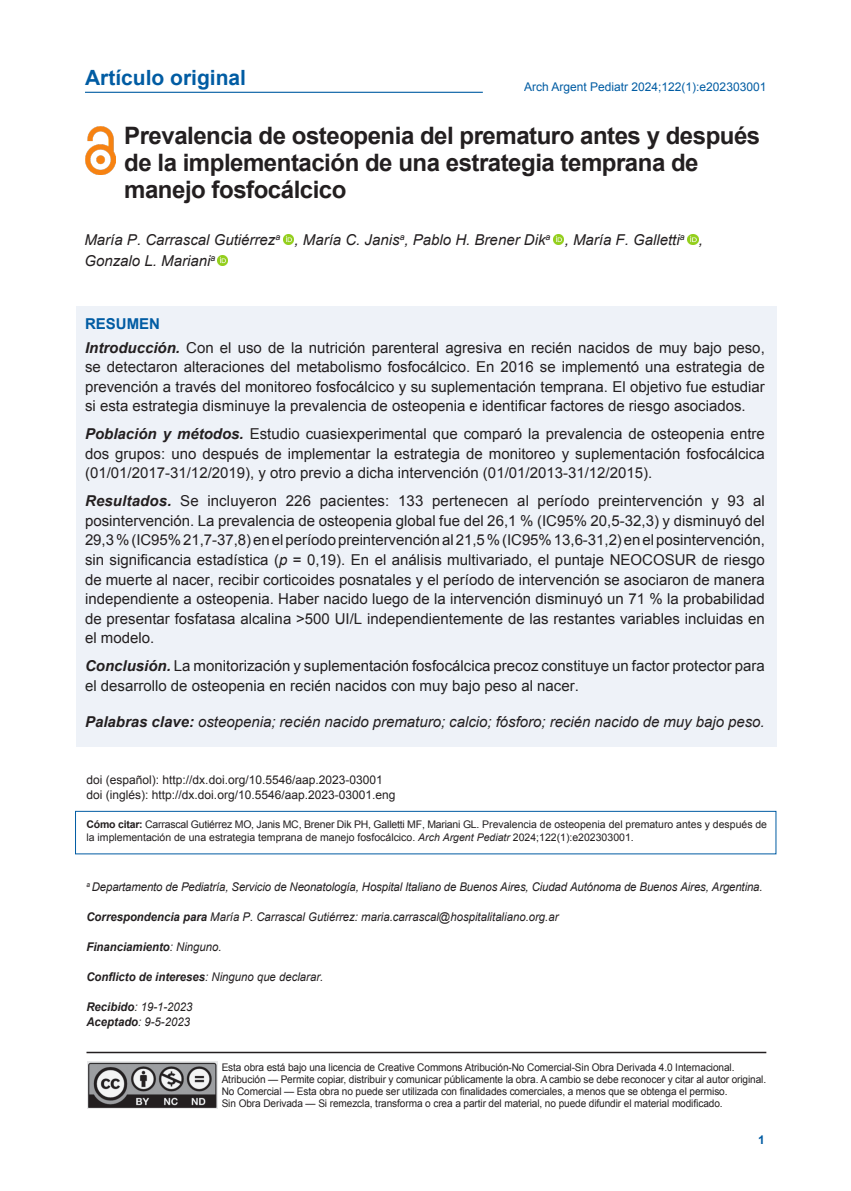
<style>
.page{position:relative;width:851px;height:1191px;background:#fff}
.page>*{position:absolute;margin:0;border:0;box-sizing:border-box;transform-origin:0 0}
._1_Título_Artículo_x{font:700 24px/27px "Arial";letter-spacing:-.02em;color:#231f20}
.t1{font:700 21px "Arial";color:#015ca3}
._4_Resúmen_x_10{font:15px/19.5px "Arial";color:#231f20;text-align:justify}
._4_Resúmen_x_10-2{font:15px/19.5px "Arial";color:#222}
._2_Autores_x10{font:italic 15px/21px "Arial";color:#231f20}
._4_Resúmen_x_10-3{font:italic 15px "Arial";color:#231f20}
._4_Resúmen_x_10-4{font:700 15px "Arial";color:#015ca3}
._0_Texto_x10{font:italic 12px "Arial";letter-spacing:-.01em;color:#231f20;scale:.95 1}
._3_Pie_x8_sin_tab{font:12px/15px "Arial";color:#231f20}
._0_Texto_x10-2{font:italic 700 12px "Arial";color:#231f20;scale:.95 1}
.t2{font:12px "Arial";color:#015ca3}
.t3{font:700 12px "Arial";color:#015ca3}
._3_Pie_x8_sin_tab-2{font:10.5px/12px "Arial";letter-spacing:-.01em;color:#231f20;scale:.96 1}
._3_Pie_x8_sin_tab-3{font:10.5px/12.6px "Arial";letter-spacing:-.01em;color:#231f20}
.s1{font-style:inherit}
.s2{font-weight:700;font-style:italic}
.s3{font-style:italic}
.s4{font-weight:700;font-style:italic;color:#231f20}
.s5{color:#231f20}
.s6{font-weight:700}
.s7{font-weight:400}
</style>
<div class="page">
<div style="left:77px;top:306px;width:700px;height:440px;background:#eef2f8"></div>
<svg style="left:283px;top:234px;width:11px;height:10px"></svg>
<svg style="left:553px;top:234px;width:10px;height:10px"></svg>
<svg style="left:688px;top:234px;width:10px;height:10px"></svg>
<svg style="left:218px;top:255px;width:10px;height:10px"></svg>
<img style="left:85px;top:126px;width:30px;height:49px">
<div style="left:75px;top:811px;width:701px;height:43px;border:1px solid #015ca3"></div>
<img style="left:88px;top:1061px;width:129px;height:47px">
<hr style="left:86px;top:1051px;width:680px;height:2px;background:#231f20">
<hr style="left:85px;top:92px;width:398px;height:1px;background:#015ca3">
<h2 class="t1" style="left:85px;top:64px;width:163px">Artículo original</h2>
<p class="t2" style="left:524px;top:79px;width:244px">Arch Argent Pediatr 202<span class="s1">4</span>;<span class="s1">122(1):</span>e202303001</p>
<p class="_1_Título_Artículo_x" style="left:124px;top:123px;width:637px">Prevalencia de osteopenia del prematuro antes y después de la implementación de una estrategia temprana de manejo fosfocálcico</p>
<p class="_2_Autores_x10" style="left:84px;top:229px;width:620px">Mar<span class="s1">í</span>a P. Carrascal Gutiérrez<sup>a</sup> , María C. Janis<sup>a</sup>, Pablo H. Brener Dik<sup>a</sup> , María F. Galletti<sup>a</sup> ,<br>Gonzalo L. Mariani<sup>a</sup></p>
<p class="_4_Resúmen_x_10-4" style="left:85px;top:314px;width:76px">RESUMEN</p>
<p class="_4_Resúmen_x_10" style="left:85px;top:338px;width:681px"><span class="s2">Introducción.</span> Con el uso de la nutrición parenteral agresiva en recién nacidos de muy bajo peso, se detectaron alteraciones del metabolismo fosfocálcico. En 2016 se implementó una estrategia de prevención a través del monitoreo fosfocálcico y su suplementación temprana. El objetivo fue estudiar si esta estrategia disminuye la prevalencia de osteopenia e identificar factores de riesgo asociados.</p>
<p class="_4_Resúmen_x_10" style="left:85px;top:424px;width:681px"><span class="s2">Población y métodos.</span> Estudio cuasiexperimental que comparó la prevalencia de osteopenia entre dos grupos: uno después de implementar la estrategia de monitoreo y suplementación fosfocálcica (01/01/2017-31/12/2019), y otro previo a dicha intervención (01/01/2013-31/12/2015).</p>
<p class="_4_Resúmen_x_10" style="left:85px;top:491px;width:681px"><span class="s2">Resultados.</span> Se incluyeron 226 pacientes: 133 pertenecen al período preintervención y 93 al posintervención. La prevalencia de osteopenia global fue del 26,1 % (IC95% 20,5-32,3) y disminuyó del 29,3% (IC95% 21,7-37,8) en el período preintervención al 21,5% (IC95% 13,6-31,2) en el posintervención, sin significancia estadística (<span class="s3">p</span> = 0,19). En el análisis multivariado, el puntaje NEOCOSUR de riesgo de muerte al nacer, recibir corticoides posnatales y el período de intervención se asociaron de manera independiente a osteopenia. Haber nacido luego de la intervención disminuyó un 71 % la probabilidad de presentar fosfatasa alcalina &gt;500 UI/L independientemente de las restantes variables incluidas en el modelo.</p>
<p class="_4_Resúmen_x_10-2" style="left:85px;top:656px;width:681px"><span class="s4">Conclusión.</span> <span class="s5">La monitorización y suplementación fosfocálcica precoz</span> constituye un factor protector para el desarrollo de osteopenia en recién nacidos con muy bajo peso al nacer.</p>
<p class="_4_Resúmen_x_10-3" style="left:85px;top:712px;width:681px"><span class="s6">Palabras clave:</span> osteopenia; recién nacido prematuro; calcio; fósforo; recién nacido de muy bajo peso.</p>
<p class="_3_Pie_x8_sin_tab" style="left:86px;top:772px;width:310px">doi (español): http://dx.doi.org/10.5546/aap.2023-03001 doi (inglés): http://dx.doi.org/10.5546/aap.2023-03001.eng</p>
<p class="_3_Pie_x8_sin_tab-3" style="left:86px;top:818px;width:682px"><span class="s6">Cómo citar:</span> Carrascal Gutiérrez MO, Janis MC, Brener Dik PH, Galletti MF, Mariani GL. Prevalencia de osteopenia del prematuro antes y después de la implementación de una estrategia temprana de manejo fosfocálcico. <span class="s3">Arch Argent Pediatr</span> 202<span class="s1">4</span>;<span class="s1">122(1):</span>e202303001.</p>
<p class="_0_Texto_x10" style="left:86px;top:878px;width:713px"><sup>a</sup> Departamento de Pediatría, Servicio de Neonatología, Hospital Italiano de Buenos Aires, Ciudad Autónoma de Buenos Aires, Argentina.</p>
<p class="_0_Texto_x10" style="left:86px;top:908px;width:498px"><span class="s6">Correspondencia para</span> Mar<span class="s1">í</span>a P. Carrascal Gutiérrez: maria.carrascal@hospitalitaliano.org.ar</p>
<p class="_0_Texto_x10-2" style="left:86px;top:938px;width:144px">Financiamiento<span class="s7">:</span> <span class="s7">N</span><span class="s7">inguno.</span></p>
<p class="_0_Texto_x10-2" style="left:86px;top:968px;width:251px">Conflicto de intereses<span class="s7">:</span> <span class="s7">N</span><span class="s7">inguno que declarar.</span></p>
<p class="_0_Texto_x10" style="left:86px;top:998px;width:113px"><span class="s6">Recibido</span>: 19-1-2023</p>
<p class="_0_Texto_x10" style="left:86px;top:1013px;width:110px"><span class="s6">Aceptado</span>: 9-5-2023</p>
<p class="_3_Pie_x8_sin_tab-2" style="left:222px;top:1061px;width:535px">Esta obra está bajo una licencia de Creative Commons Atribución-No Comercial-Sin Obra Derivada 4.0 Internacional.</p>
<p class="_3_Pie_x8_sin_tab-2" style="left:222px;top:1073px;width:568px">Atribución — Permite copiar, distribuir y comunicar públicamente la obra. A cambio se debe reconocer y citar al autor original.<br>No Comercial — Esta obra no puede ser utilizada con finalidades comerciales, a menos que se obtenga el permiso.</p>
<p class="_3_Pie_x8_sin_tab-2" style="left:222px;top:1097px;width:523px">Sin Obra Derivada — Si remezcla, transforma o crea a partir del material, no puede difundir el material modificado.</p>
<p class="t3" style="left:758px;top:1131px;width:8px">1</p>
</div>
